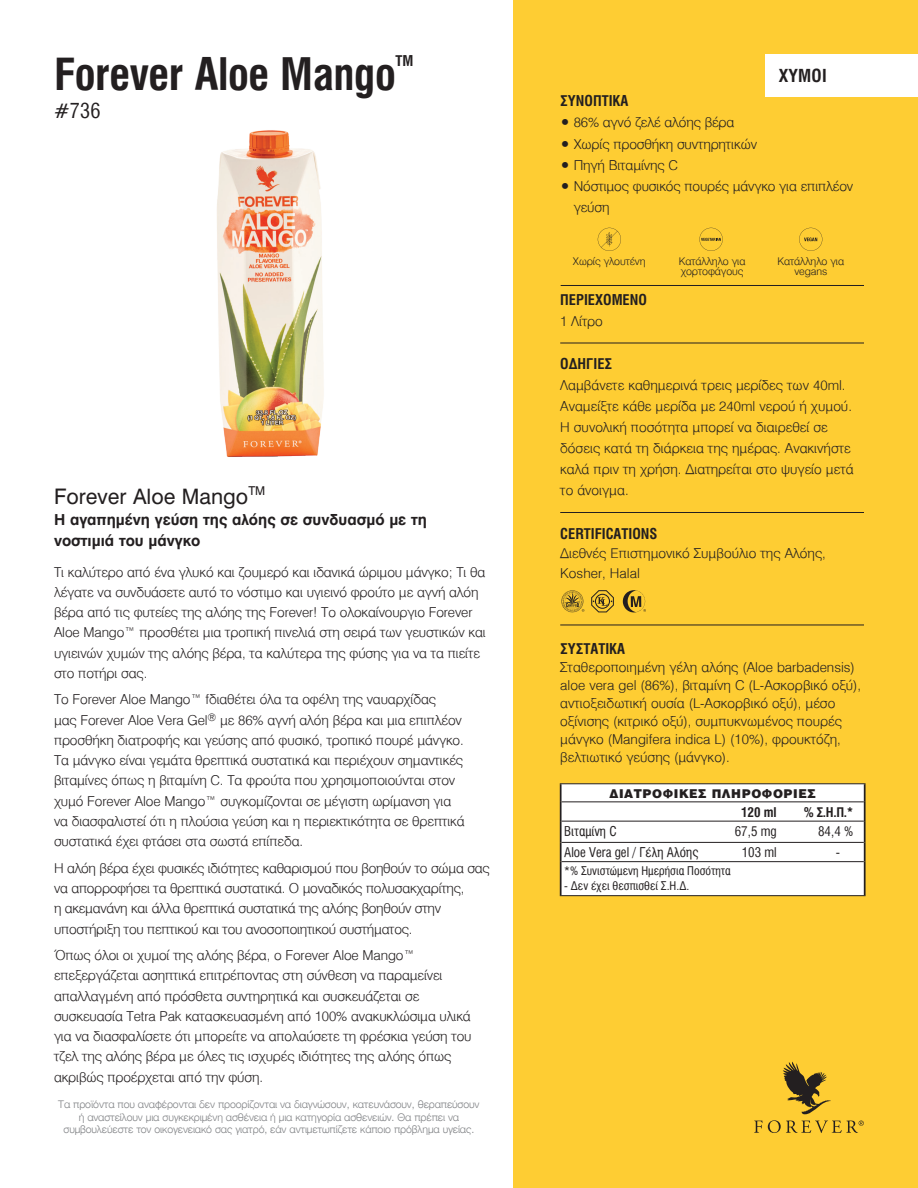
<style>
.page{position:relative;width:918px;height:1188px;background:#fff}
.page>*{position:absolute;margin:0;border:0;box-sizing:border-box;transform-origin:0 0}
.t1{font:45px "UB Helvetica Cond Bold";letter-spacing:-.01em;color:#231f20}
.t2{font:21px "UB Helvetica";color:#231f20}
.t3{font:21px "UB Helvetica Cond";color:#231f20}
.t4{font:18px "UB Helvetica Cond Bold";letter-spacing:.01em;color:#231f20}
.t5{font:15px/21px "UB Helvetica Bold";color:#231f20}
.t6{font:15px "UB Helvetica Cond Bold";color:#231f20}
.t7{font:300 13.5px/20.2px "UB Helvetica";letter-spacing:-.01em;color:#231f20}
.t8{font:13.5px "UB Helvetica Cond";color:#231f20}
.t9{font:13.5px "UB Helvetica Cond Bold";color:#231f20}
.t10{font:12px "UB Helvetica Cond";color:#231f20}
.t11{font:900 12px "UB Helvetica";letter-spacing:.05em;color:#231f20}
.t12{font:300 10.5px/12.6px "Helvetica Neue";letter-spacing:-.01em;color:#808285;text-align:center}
.t13{font:300 10.5px/10.5px "UB Helvetica";letter-spacing:-.01em;color:#231f20}
</style>
<div class="page">
<div style="left:513px;top:0;width:405px;height:1188px;background:#fecd33"></div>
<hr style="left:560px;top:343px;width:304px;height:1px;background:#231f20">
<hr style="left:560px;top:512px;width:304px;height:1px;background:#231f20">
<hr style="left:560px;top:625px;width:304px;height:1px;background:#231f20">
<svg style="left:799px;top:228px;width:23px;height:23px"></svg>
<svg style="left:700px;top:228px;width:23px;height:23px"></svg>
<svg style="left:598px;top:228px;width:23px;height:23px"></svg>
<div style="left:765px;top:54px;width:153px;height:43px;background:#fff"></div>
<svg style="left:754px;top:1121px;width:8px;height:12px"></svg>
<svg style="left:768px;top:1061px;width:96px;height:72px"></svg>
<svg style="left:591px;top:590px;width:23px;height:22px"></svg>
<svg style="left:561px;top:590px;width:23px;height:22px"></svg>
<svg style="left:623px;top:590px;width:23px;height:23px"></svg>
<img style="left:217px;top:130px;width:107px;height:327px">
<hr style="left:561px;top:285px;width:303px;height:1px;background:#231f20">
<hr style="left:560px;top:783px;width:306px;height:1px;background:#231f20">
<svg style="left:560px;top:784px;width:306px;height:112px;background:#f3f3f3"></svg>
<hr style="left:560px;top:821px;width:2px;height:21px;background:#231f20">
<hr style="left:864px;top:821px;width:2px;height:21px;background:#231f20">
<hr style="left:560px;top:842px;width:2px;height:20px;background:#231f20">
<hr style="left:864px;top:842px;width:2px;height:20px;background:#231f20">
<hr style="left:560px;top:862px;width:2px;height:33px;background:#231f20">
<hr style="left:864px;top:862px;width:2px;height:33px;background:#231f20">
<h1 class="t1" style="left:54px;top:48px;width:343px">Forever Aloe Mango</h1>
<p class="t6" style="left:396px;top:52px;width:19px">TM</p>
<h2 class="t3" style="left:54px;top:99px;width:48px">#736</h2>
<h2 class="t2" style="left:54px;top:483px;width:213px">Forever Aloe Mango<sup>TM</sup></h2>
<p class="t5" style="left:54px;top:509px;width:374px">Η αγαπημένη γεύση της αλόης σε συνδυασμό με τη νοστιμιά του μάνγκο</p>
<p class="t7" style="left:54px;top:561px;width:433px">Τι καλύτερο από ένα γλυκό και ζουμερό και ιδανικά ώριμου μάνγκο; Τι θα λέγατε να συνδυάσετε αυτό το νόστιμο και υγιεινό φρούτο με αγνή αλόη βέρα από τις φυτείες της αλόης της Forever! Το ολοκαίνουργιο Forever Aloe Mango™ προσθέτει μια τροπική πινελιά στη σειρά των γευστικών και υγιεινών χυμών της αλόης βέρα, τα καλύτερα της φύσης για να τα πιείτε στο ποτήρι σας.</p>
<p class="t7" style="left:54px;top:689px;width:412px">Το Forever Aloe Mango™ fδιαθέτει όλα τα οφέλη της ναυαρχίδας<br>μας Forever Aloe Vera Gel<sup>®</sup> με 86% αγνή αλόη βέρα και μια επιπλέον προσθήκη διατροφής και γεύσης από φυσικό, τροπικό πουρέ μάνγκο.<br>Τα μάνγκο είναι γεμάτα θρεπτικά συστατικά και περιέχουν σημαντικές βιταμίνες όπως η βιταμίνη C. Τα φρούτα που χρησιμοποιούνται στον χυμό Forever Aloe Mango™ συγκομίζονται σε μέγιστη ωρίμανση για να διασφαλιστεί ότι η πλούσια γεύση και η περιεκτικότητα σε θρεπτικά συστατικά έχει φτάσει στα σωστά επίπεδα.</p>
<p class="t7" style="left:54px;top:858px;width:437px">Η αλόη βέρα έχει φυσικές ιδιότητες καθαρισμού που βοηθούν το σώμα σας να απορροφήσει τα θρεπτικά συστατικά. Ο μοναδικός πολυσακχαρίτης,<br>η ακεμανάνη και άλλα θρεπτικά συστατικά της αλόης βοηθούν στην υποστήριξη του πεπτικού και του ανοσοποιητικού συστήματος.</p>
<p class="t7" style="left:54px;top:945px;width:419px">Όπως όλοι οι χυμοί της αλόης βέρα, ο Forever Aloe Mango™ επεξεργάζεται ασηπτικά επιτρέποντας στη σύνθεση να παραμείνει απαλλαγμένη από πρόσθετα συντηρητικά και συσκευάζεται σε συσκευασία Tetra Pak κατασκευασμένη από 100% ανακυκλώσιμα υλικά για να διασφαλίσετε ότι μπορείτε να απολαύσετε τη φρέσκια γεύση του τζελ της αλόης βέρα με όλες τις ισχυρές ιδιότητες της αλόης όπως ακριβώς προέρχεται από την φύση.</p>
<p class="t12" style="left:58px;top:1097px;width:423px">Τα προϊόντα που αναφέρονται δεν προορίζονται να διαγνώσουν, κατευνάσουν, θεραπεύσουν ή αναστείλουν μια συγκεκριμένη ασθένεια ή μια κατηγορία ασθενειών. Θα πρέπει να συμβουλεύεστε τον οικογενειακό σας γιατρό, εάν αντιμετωπίζετε κάποιο πρόβλημα υγείας.</p>
<h3 class="t4" style="left:779px;top:65px;width:49px">ΧΥΜΟΙ</h3>
<p class="t6" style="left:560px;top:93px;width:70px">ΣΥΝΟΠΤΙΚΑ</p>
<p class="t7" style="left:560px;top:112px;width:176px">• 86% αγνό ζελέ αλόης βέρα</p>
<p class="t7" style="left:560px;top:133px;width:198px">• Χωρίς προσθήκη συντηρητικών</p>
<p class="t7" style="left:560px;top:154px;width:119px">• Πηγή Βιταμίνης C</p>
<p class="t7" style="left:574px;top:175px;width:281px;line-height:21px;text-indent:-14px">• Νόστιμος φυσικός πουρές μάνγκο για επιπλέον γεύση</p>
<p class="t13" style="left:573px;top:256px;width:74px">Χωρίς γλουτένη</p>
<p class="t13" style="left:679px;top:256px;width:68px">Κατάλληλο για χορτοφάγους</p>
<p class="t13" style="left:777px;top:256px;width:68px;text-align:center">Κατάλληλο για vegans</p>
<p class="t6" style="left:560px;top:291px;width:88px">ΠΕΡΙΕΧΟΜΕΝΟ</p>
<p class="t7" style="left:560px;top:310px;width:44px">1 Λίτρο</p>
<p class="t6" style="left:560px;top:355px;width:53px">ΟΔΗΓΙΕΣ</p>
<p class="t7" style="left:560px;top:375px;width:295px;line-height:21px">Λαμβάνετε καθημερινά τρεις μερίδες των 40ml.<br>Αναμείξτε κάθε μερίδα με 240ml νερού ή χυμού.<br>Η συνολική ποσότητα μπορεί να διαιρεθεί σε δόσεις κατά τη διάρκεια της ημέρας. Ανακινήστε καλά πριν τη χρήση. Διατηρείται στο ψυγείο μετά το άνοιγμα.</p>
<p class="t6" style="left:560px;top:525px;width:99px">CERTIFICATIONS</p>
<p class="t7" style="left:560px;top:543px;width:267px;line-height:19.5px">Διεθνές Επιστημονικό Συμβούλιο της Αλόης,<br>Kosher, Halal</p>
<p class="t6" style="left:560px;top:640px;width:66px">ΣΥΣΤΑΤΙΚΑ</p>
<p class="t7" style="left:560px;top:658px;width:303px;line-height:18px">Σταθεροποιημένη γέλη αλόης (Aloe barbadensis) aloe vera gel (86%), βιταμίνη C (L-Ασκορβικό οξύ), αντιοξειδωτική ουσία (L-Ασκορβικό οξύ), μέσο οξίνισης (κιτρικό οξύ), συμπυκνωμένος πουρές μάνγκο (Mangifera indica L) (10%), φρουκτόζη, βελτιωτικό γεύσης (μάνγκο).</p>
<p class="t11" style="left:610px;top:786px;width:208px">ΔΙΑΤΡΟΦΙΚΕΣ ΠΛΗΡΟΦΟΡΙΕΣ</p>
<p class="t9" style="left:741px;top:804px;width:37px">120 ml</p>
<p class="t9" style="left:804px;top:804px;width:51px">% Σ.Η.Π.*</p>
<p class="t8" style="left:564px;top:824px;width:54px">Βιταμίνη C</p>
<p class="t8" style="left:735px;top:824px;width:43px">67,5 mg</p>
<p class="t8" style="left:818px;top:824px;width:37px">84,4 %</p>
<p class="t8" style="left:564px;top:845px;width:136px">Aloe Vera gel / Γέλη Aλόης</p>
<p class="t8" style="left:742px;top:845px;width:37px">103 ml</p>
<p class="t8" style="left:836px;top:845px;width:6px">-</p>
<p class="t10" style="left:564px;top:864px;width:168px">*% Συνιστώμενη Ημερήσια Ποσότητα</p>
<p class="t10" style="left:564px;top:879px;width:127px">- Δεν έχει θεσπισθεί Σ.Η.Δ.</p>
</div>
